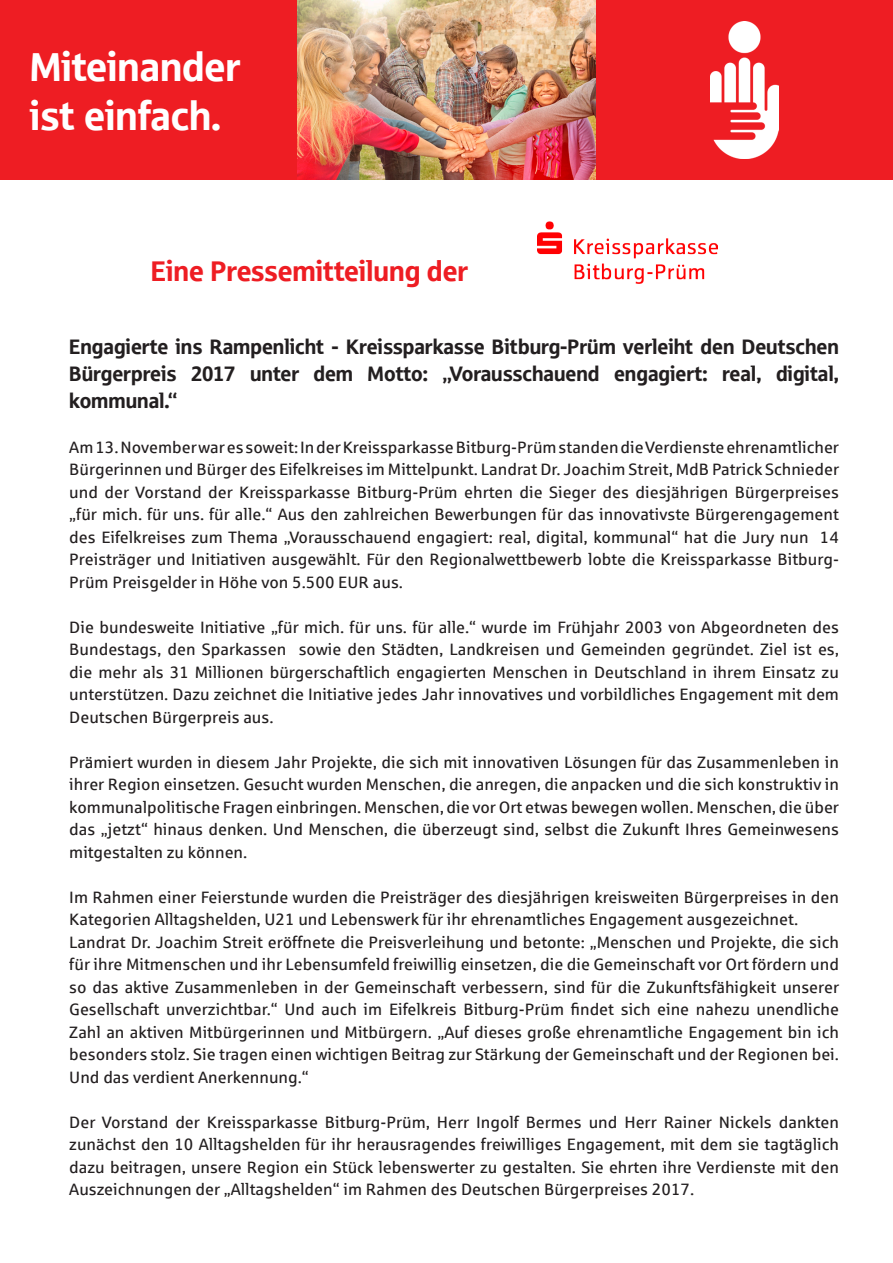
<style>
.page{position:relative;width:893px;height:1263px;background:#fff}
.page>*{position:absolute;margin:0;border:0;box-sizing:border-box;transform-origin:0 0}
.t1{font:40.5px/48.6px "Sparkasse Head";color:#fff}
.t2{font:28.5px "Sparkasse Head";color:#ee1d23}
.t3{font:21px/27px "Sparkasse Head";color:#231f20;text-align:justify}
.t4{font:16.5px/22.5px "Sparkasse Rg";color:#231f20;text-align:justify}
</style>
<div class="page">
<div style="left:0;top:0;width:298px;height:180px;background:#ee1d23"></div>
<div style="left:595px;top:0;width:298px;height:180px;background:#ee1d23"></div>
<img style="left:298px;top:0;width:297px;height:180px">
<img style="left:710px;top:22px;width:68px;height:136px">
<img style="left:538px;top:221px;width:179px;height:62px">
<p class="t1" style="left:30px;top:41px;width:212px">Miteinander ist einfach.</p>
<p class="t2" style="left:151px;top:253px;width:319px">Eine Pressemitteilung der</p>
<p class="t3" style="left:69px;top:332px;width:771px">Engagierte ins Rampenlicht - Kreissparkasse Bitburg-Prüm verleiht den Deutschen Bürgerpreis 2017 unter dem Motto: „Vorausschauend engagiert: real, digital, kommunal.“</p>
<p class="t4" style="left:69px;top:435px;width:771px">Am 13. November war es soweit: In der Kreissparkasse Bitburg-Prüm standen die Verdienste ehrenamtlicher Bürgerinnen und Bürger des Eifelkreises im Mittelpunkt. Landrat Dr. Joachim Streit, MdB Patrick Schnieder und der Vorstand der Kreissparkasse Bitburg-Prüm ehrten die Sieger des diesjährigen Bürgerpreises „für mich. für uns. für alle.“ Aus den zahlreichen Bewerbungen für das innovativste Bürgerengagement des Eifelkreises zum Thema „Vorausschauend engagiert: real, digital, kommunal“ hat die Jury nun 14<br>Preisträger und Initiativen ausgewählt. Für den Regionalwettbewerb lobte die Kreissparkasse Bitburg-Prüm Preisgelder in Höhe von 5.500 EUR aus.</p>
<p class="t4" style="left:69px;top:615px;width:771px">Die bundesweite Initiative „für mich. für uns. für alle.“ wurde im Frühjahr 2003 von Abgeordneten des Bundestags, den Sparkassen sowie den Städten, Landkreisen und Gemeinden gegründet. Ziel ist es, die mehr als 31 Millionen bürgerschaftlich engagierten Menschen in Deutschland in ihrem Einsatz zu unterstützen. Dazu zeichnet die Initiative jedes Jahr innovatives und vorbildliches Engagement mit dem Deutschen Bürgerpreis aus.</p>
<p class="t4" style="left:69px;top:750px;width:771px">Prämiert wurden in diesem Jahr Projekte, die sich mit innovativen Lösungen für das Zusammenleben in ihrer Region einsetzen. Gesucht wurden Menschen, die anregen, die anpacken und die sich konstruktiv in kommunalpolitische Fragen einbringen. Menschen, die vor Ort etwas bewegen wollen. Menschen, die über das „jetzt“ hinaus denken. Und Menschen, die überzeugt sind, selbst die Zukunft Ihres Gemeinwesens mitgestalten zu können.</p>
<p class="t4" style="left:69px;top:885px;width:771px">Im Rahmen einer Feierstunde wurden die Preisträger des diesjährigen kreisweiten Bürgerpreises in den<br>Kategorien Alltagshelden, U21 und Lebenswerk für ihr ehrenamtliches Engagement ausgezeichnet.</p>
<p class="t4" style="left:69px;top:930px;width:771px">Landrat Dr. Joachim Streit eröffnete die Preisverleihung und betonte: „Menschen und Projekte, die sich für ihre Mitmenschen und ihr Lebensumfeld freiwillig einsetzen, die die Gemeinschaft vor Ort fördern und so das aktive Zusammenleben in der Gemeinschaft verbessern, sind für die Zukunftsfähigkeit unserer Gesellschaft unverzichtbar.“ Und auch im Eifelkreis Bitburg-Prüm findet sich eine nahezu unendliche Zahl an aktiven Mitbürgerinnen und Mitbürgern. „Auf dieses große ehrenamtliche Engagement bin ich besonders stolz. Sie tragen einen wichtigen Beitrag zur Stärkung der Gemeinschaft und der Regionen bei.<br>Und das verdient Anerkennung.“</p>
<p class="t4" style="left:69px;top:1110px;width:771px">Der Vorstand der Kreissparkasse Bitburg-Prüm, Herr Ingolf Bermes und Herr Rainer Nickels dankten zunächst den 10 Alltagshelden für ihr herausragendes freiwilliges Engagement, mit dem sie tagtäglich dazu beitragen, unsere Region ein Stück lebenswerter zu gestalten. Sie ehrten ihre Verdienste mit den Auszeichnungen der „Alltagshelden“ im Rahmen des Deutschen Bürgerpreises 2017.</p>
</div>
